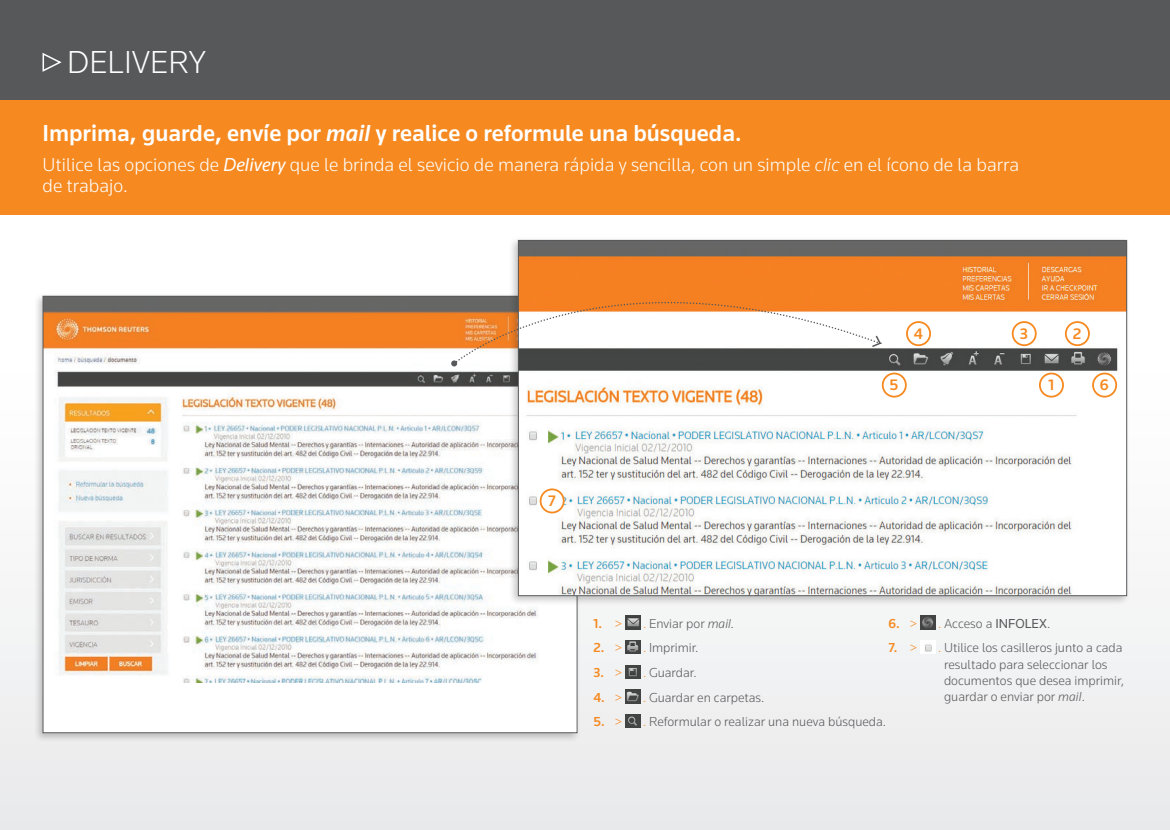
<style>
.page{position:relative;width:1170px;height:830px;background:#fff}
.page>*{position:absolute;margin:0;border:0;box-sizing:border-box;transform-origin:0 0}
.Cabezal{font:300 33px "Knowledge";color:#fff}
.Titulo{font:500 24px "Knowledge";color:#fff}
.Titulo-2{font:300 19.5px "Knowledge";color:#fff}
.Titulo-3{font:500 15.75px "Knowledge";color:#f6891f}
.Texto{font:300 13.5px/16.2px "Knowledge";color:#57585a}
.Texto-2{font:500 13.5px "Knowledge";color:#f6891f}
.s1{font-style:italic}
.s2{font-weight:400;font-style:italic}
.s3{font-weight:300}
.s4{color:#f6891f}
.s5{font-weight:400}
</style>
<div class="page">
<div style="left:0;top:238px;width:1169px;height:591px;background:linear-gradient(to bottom,#fff,#eaebec)"></div>
<div style="left:0;top:0;width:1169px;height:100px;background:#57585a"></div>
<img style="left:625px;top:615px;width:15px;height:13px">
<img style="left:625px;top:640px;width:15px;height:13px">
<img style="left:625px;top:664px;width:15px;height:14px">
<img style="left:625px;top:689px;width:15px;height:14px">
<img style="left:625px;top:714px;width:15px;height:13px">
<img style="left:919px;top:615px;width:15px;height:13px">
<img style="left:919px;top:640px;width:15px;height:13px">
<svg style="left:42px;top:52px;width:20px;height:20px"></svg>
<div style="left:33px;top:292px;width:548px;height:450px;background:#231f20;opacity:.25"></div>
<div style="left:43px;top:296px;width:534px;height:436px;background:#fff"></div>
<img style="left:45px;top:298px;width:492px;height:384px">
<div style="left:508px;top:236px;width:622px;height:369px;background:#231f20;opacity:.25"></div>
<img style="left:520px;top:242px;width:604px;height:351px">
<div style="left:906px;top:322px;width:24px;height:23px;background:#fff;border-radius:50%"></div>
<div style="left:906px;top:321px;width:24px;height:25px;border:2px solid #f6891f;border-radius:50%"></div>
<div style="left:882px;top:373px;width:23px;height:23px;background:#fff;border-radius:50%"></div>
<div style="left:881px;top:372px;width:25px;height:25px;border:2px solid #f6891f;border-radius:50%"></div>
<div style="left:540px;top:489px;width:23px;height:23px;background:#fff;border-radius:50%"></div>
<div style="left:539px;top:488px;width:25px;height:25px;border:2px solid #f6891f;border-radius:50%"></div>
<div style="left:1012px;top:322px;width:23px;height:23px;background:#fff;border-radius:50%"></div>
<div style="left:1011px;top:321px;width:25px;height:25px;border:2px solid #f6891f;border-radius:50%"></div>
<div style="left:1039px;top:373px;width:23px;height:23px;background:#fff;border-radius:50%"></div>
<div style="left:1038px;top:372px;width:25px;height:25px;border:2px solid #f6891f;border-radius:50%"></div>
<div style="left:1065px;top:322px;width:23px;height:23px;background:#fff;border-radius:50%"></div>
<div style="left:1064px;top:321px;width:25px;height:25px;border:2px solid #f6891f;border-radius:50%"></div>
<div style="left:1092px;top:373px;width:24px;height:23px;background:#fff;border-radius:50%"></div>
<div style="left:1092px;top:372px;width:24px;height:25px;border:2px solid #f6891f;border-radius:50%"></div>
<div style="left:0;top:100px;width:1169px;height:114px;background:#f6891f"></div>
<svg style="left:454px;top:249px;width:426px;height:114px"></svg>
<svg style="left:451px;top:360px;width:6px;height:6px"></svg>
<svg style="left:870px;top:334px;width:12px;height:14px"></svg>
<p class="Cabezal" style="left:67px;top:42px;width:140px">DELIVERY</p>
<p class="Titulo" style="left:43px;top:118px;width:700px">Imprima, guarde, envíe por <span class="s1">mail</span> y realice o reformule una búsqueda.</p>
<p class="Titulo-2" style="left:43px;top:152px;width:977px">Utilice las opciones de <span class="s2">Delivery</span> que le brinda el sevicio de manera rápida y sencilla, con un simple <span class="s1">clic</span> en el ícono de la barra</p>
<p class="Titulo-2" style="left:43px;top:173px;width:87px">de trabajo.</p>
<p class="Titulo-3" style="left:548px;top:491px;width:9px">7</p>
<p class="Titulo-3" style="left:913px;top:324px;width:11px">4</p>
<p class="Titulo-3" style="left:889px;top:375px;width:10px">5</p>
<p class="Titulo-3" style="left:1019px;top:324px;width:10px">3</p>
<p class="Titulo-3" style="left:1048px;top:375px;width:7px">1</p>
<p class="Titulo-3" style="left:1072px;top:324px;width:10px">2</p>
<p class="Titulo-3" style="left:1099px;top:375px;width:10px">6</p>
<p class="Texto-2" style="left:888px;top:614px;width:30px">6. <span class="s3">&gt;</span></p>
<p class="Texto" style="left:937px;top:614px;width:114px"><span class="s4">.</span> Acceso a <span class="s5">INFOLEX</span>.</p>
<p class="Texto-2" style="left:888px;top:639px;width:30px">7. <span class="s3">&gt;</span></p>
<p class="Texto" style="left:943px;top:639px;width:180px;text-indent:-6px"><span class="s4">.</span> Utilice los casilleros junto a cada resultado para seleccionar los</p>
<p class="Texto" style="left:943px;top:671px;width:181px">documentos que desea imprimir, guardar o enviar por <span class="s1">mail</span>.</p>
<p class="Texto-2" style="left:593px;top:614px;width:30px">1. <span class="s3">&gt;</span></p>
<p class="Texto" style="left:643px;top:614px;width:93px"><span class="s4">.</span> Enviar por <span class="s1">mail.</span></p>
<p class="Texto-2" style="left:593px;top:639px;width:30px">2. <span class="s3">&gt;</span></p>
<p class="Texto" style="left:643px;top:639px;width:57px"><span class="s4">.</span> Imprimir.</p>
<p class="Texto-2" style="left:593px;top:663px;width:30px">3. <span class="s3">&gt;</span></p>
<p class="Texto" style="left:643px;top:663px;width:55px"><span class="s4">.</span> Guardar.</p>
<p class="Texto-2" style="left:593px;top:688px;width:30px">4. <span class="s3">&gt;</span></p>
<p class="Texto" style="left:643px;top:688px;width:123px"><span class="s4">.</span> Guardar en carpetas.</p>
<p class="Texto-2" style="left:593px;top:713px;width:30px">5. <span class="s3">&gt;</span></p>
<p class="Texto" style="left:643px;top:713px;width:245px"><span class="s4">.</span> Reformular o realizar una nueva búsqueda.</p>
</div>
